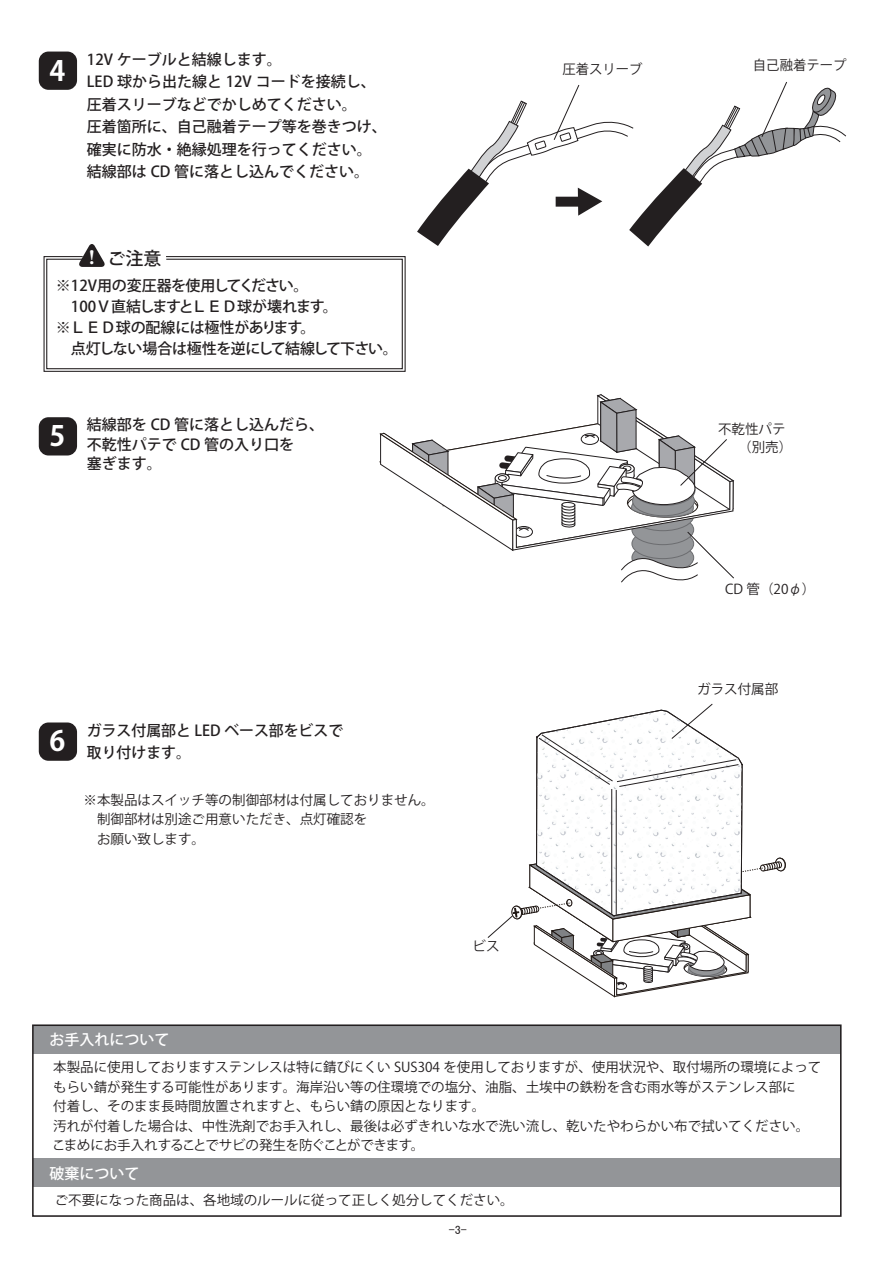
<style>
.page{position:relative;width:893px;height:1263px;background:#fff}
.page>*{position:absolute;margin:0;border:0;box-sizing:border-box;transform-origin:0 0}
.t1{font:700 27.75px "Koz Go Pro";color:#fff}
.t2{font:500 18px "Koz Go Pro";color:#231f20}
.t3{font:500 15px/22.5px "Koz Go Pro";color:#231f20}
.t4{font:500 15px/21px "Koz Go Pro";letter-spacing:-.02em;color:#231f20}
.t5{font:500 15px "Koz Go Pro";color:#fff}
.t6{font:13.5px/19.5px "Koz Go Pro";color:#231f20}
.t7{font:13.5px "Koz Go Pr 6 N";letter-spacing:-.02em;color:#231f20}
.t8{font:12px "MS P Gothic";color:#231f20}
.s1{font-family:"Koz Min Pro";font-weight:800;font-size:18.15px;color:#fff}
.s2{font-family:"MS P Gothic"}
</style>
<div class="page">
<div style="left:33px;top:1025px;width:808px;height:28px;background:#939598"></div>
<div style="left:33px;top:1158px;width:808px;height:29px;background:#939598"></div>
<div style="left:39px;top:52px;width:38px;height:38px;background:#231f20;border-radius:10px"></div>
<svg style="left:417px;top:82px;width:429px;height:164px"></svg>
<div style="left:39px;top:417px;width:38px;height:38px;background:#231f20;border-radius:10px"></div>
<div style="left:39px;top:722px;width:38px;height:39px;background:#231f20;border-radius:10px"></div>
<div style="left:32px;top:1024px;width:810px;height:193px;border:2px solid #231f20"></div>
<svg style="left:43px;top:244px;width:363px;height:128px"></svg>
<svg style="left:380px;top:394px;width:354px;height:189px"></svg>
<svg style="left:487px;top:703px;width:299px;height:295px"></svg>
<p class="t3" style="left:87px;top:49px;width:302px">12V ケーブルと結線します。<br>LED 球から出た線と 12V コードを接続し、圧着スリーブなどでかしめてください。<br>圧着箇所に、自己融着テープ等を巻きつけ、確実に防水・絶縁処理を行ってください。結線部は CD 管に落とし込んでください。</p>
<h1 class="t1" style="left:50px;top:52px;width:17px">4</h1>
<p class="t6" style="left:562px;top:59px;width:82px">圧着スリーブ</p>
<p class="t6" style="left:753px;top:56px;width:95px">自己融着テープ</p>
<h2 class="t2" style="left:83px;top:246px;width:80px"><span class="s1">！</span>ご注意</h2>
<p class="t4" style="left:56px;top:276px;width:343px">※12V用の変圧器を使用してください。<br>　100Ｖ直結しますとＬＥＤ球が壊れます。<br>※ＬＥＤ球の配線には極性があります。<br>　点灯しない場合は極性を逆にして結線して下さい。</p>
<h1 class="t1" style="left:50px;top:418px;width:17px">5</h1>
<p class="t3" style="left:87px;top:416px;width:239px;line-height:19.5px">結線部を CD 管に落とし込んだら、不乾性パテで CD 管の入り口を<br>塞ぎます。</p>
<p class="t3" style="left:50px;top:720px;width:295px;text-indent:37px">ガラス付属部と LED ベース部をビスで<br><sup>6</sup> 取り付けます。</p>
<p class="t6" style="left:84px;top:790px;width:352px">※本製品はスイッチ等の制御部材は付属しておりません。　制御部材は別途ご用意いただき、点灯確認を<br>　お願い致します。</p>
<p class="t6" style="left:473px;top:937px;width:28px">ビス</p>
<p class="t6" style="left:738px;top:420px;width:56px;line-height:18px;text-indent:-20px">不乾性パテ（別売）</p>
<p class="t6" style="left:725px;top:580px;width:92px">CD 管（20<span class="s2">φ</span>）</p>
<p class="t6" style="left:697px;top:679px;width:82px">ガラス付属部</p>
<p class="t5" style="left:49px;top:1030px;width:122px">お手入れについて</p>
<p class="t6" style="left:53px;top:1058px;width:770px">本製品に使用しておりますステンレスは特に錆びにくい SUS304 を使用しておりますが、使用状況や、取付場所の環境によってもらい錆が発生する可能性があります。海岸沿い等の住環境での塩分、油脂、土埃中の鉄粉を含む雨水等がステンレス部に<br>付着し、そのまま長時間放置されますと、もらい錆の原因となります。<br>汚れが付着した場合は、中性洗剤でお手入れし、最後は必ずきれいな水で洗い流し、乾いたやわらかい布で拭いてください。</p>
<p class="t5" style="left:49px;top:1164px;width:92px">破棄について</p>
<p class="t6" style="left:55px;top:1191px;width:461px">ご不要になった商品は、各地域のルールに従って正しく処分してください。</p>
<p class="t7" style="left:52px;top:1138px;width:374px">こまめにお手入れすることでサビの発生を防ぐことができます。</p>
<p class="t8" style="left:449px;top:1224px;width:19px">-3-</p>
</div>
